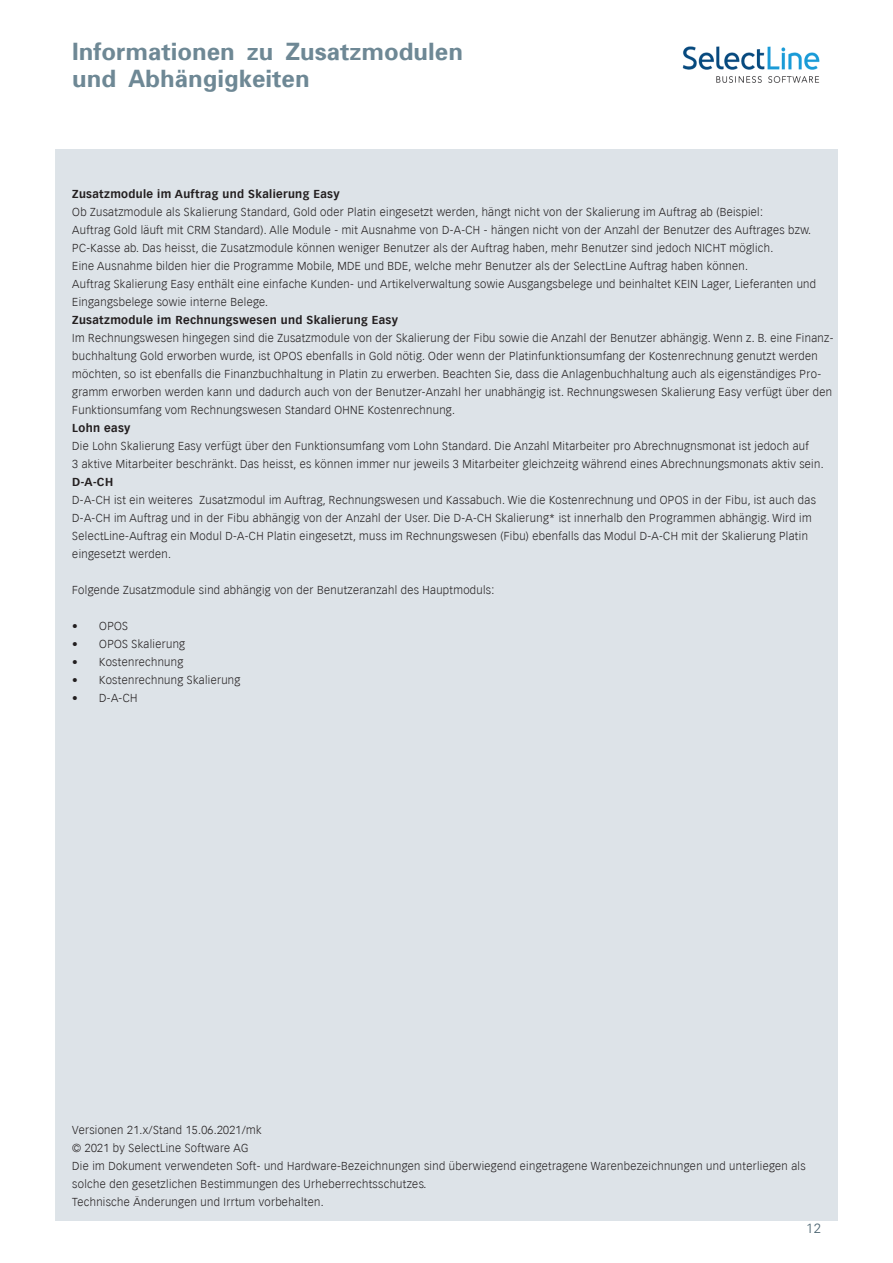
<style>
.page{position:relative;width:893px;height:1263px;background:#fff}
.page>*{position:absolute;margin:0;border:0;box-sizing:border-box;transform-origin:0 0}
.t1{font:700 24px/27px "Univers";color:#6e8895}
.t2{font:300 13.5px "Univers";color:#48616e}
.t3{font:300 11.25px/18px "Vectora LH";letter-spacing:.03em;color:#231f20}
.t4{font:700 11.25px "Vectora LH";letter-spacing:.03em;color:#231f20}
</style>
<div class="page">
<div style="left:55px;top:149px;width:783px;height:1071px;background:#dde3e8"></div>
<img style="left:682px;top:46px;width:138px;height:37px">
<h1 class="t1" style="left:72px;top:37px;width:392px">Informationen zu Zusatzmodulen und Abhängigkeiten</h1>
<p class="t4" style="left:72px;top:187px;width:269px">Zusatzmodule im Auftrag und Skalierung Easy</p>
<p class="t3" style="left:72px;top:203px;width:745px">Ob Zusatzmodule als Skalierung Standard, Gold oder Platin eingesetzt werden, hängt nicht von der Skalierung im Auftrag ab (Beispiel:<br>Auftrag Gold läuft mit CRM Standard). Alle Module - mit Ausnahme von D-A-CH - hängen nicht von der Anzahl der Benutzer des Auftrages bzw.<br>PC-Kasse ab. Das heisst, die Zusatzmodule können weniger Benutzer als der Auftrag haben, mehr Benutzer sind jedoch NICHT möglich.<br>Eine Ausnahme bilden hier die Programme Mobile, MDE und BDE, welche mehr Benutzer als der SelectLine Auftrag haben können.<br>Auftrag Skalierung Easy enthält eine einfache Kunden- und Artikelverwaltung sowie Ausgangsbelege und beinhaltet KEIN Lager, Lieferanten und Eingangsbelege sowie interne Belege.</p>
<p class="t4" style="left:72px;top:313px;width:327px">Zusatzmodule im Rechnungswesen und Skalierung Easy</p>
<p class="t3" style="left:72px;top:329px;width:763px">Im Rechnungswesen hingegen sind die Zusatzmodule von der Skalierung der Fibu sowie die Anzahl der Benutzer abhängig. Wenn z. B. eine Finanz&shy;buchhaltung Gold erworben wurde, ist OPOS ebenfalls in Gold nötig. Oder wenn der Platinfunktionsumfang der Kostenrechnung genutzt werden möchten, so ist ebenfalls die Finanzbuchhaltung in Platin zu erwerben. Beachten Sie, dass die Anlagenbuchhaltung auch als eigenständiges Pro&shy;gramm erworben werden kann und dadurch auch von der Benutzer-Anzahl her unabhängig ist. Rechnungswesen Skalierung Easy verfügt über den Funktionsumfang vom Rechnungswesen Standard OHNE Kostenrechnung.</p>
<p class="t4" style="left:72px;top:421px;width:60px">Lohn easy</p>
<p class="t3" style="left:72px;top:437px;width:753px">Die Lohn Skalierung Easy verfügt über den Funktionsumfang vom Lohn Standard. Die Anzahl Mitarbeiter pro Abrechnugnsmonat ist jedoch auf<br>3 aktive Mitarbeiter beschränkt. Das heisst, es können immer nur jeweils 3 Mitarbeiter gleichzeitg während eines Abrechnungsmonats aktiv sein.</p>
<p class="t4" style="left:72px;top:475px;width:42px">D-A-CH</p>
<p class="t3" style="left:72px;top:491px;width:745px">D-A-CH ist ein weiteres Zusatzmodul im Auftrag, Rechnungswesen und Kassabuch. Wie die Kostenrechnung und OPOS in der Fibu, ist auch das D-A-CH im Auftrag und in der Fibu abhängig von der Anzahl der User. Die D-A-CH Skalierung* ist innerhalb den Programmen abhängig. Wird im SelectLine-Auftrag ein Modul D-A-CH Platin eingesetzt, muss im Rechnungswesen (Fibu) ebenfalls das Modul D-A-CH mit der Skalierung Platin eingesetzt werden.</p>
<p class="t3" style="left:72px;top:581px;width:424px">Folgende Zusatzmodule sind abhängig von der Benutzeranzahl des Hauptmoduls:</p>
<p class="t3" style="left:72px;top:617px;width:57px">• OPOS</p>
<p class="t3" style="left:72px;top:635px;width:114px">• OPOS Skalierung</p>
<p class="t3" style="left:72px;top:653px;width:113px">• Kostenrechnung</p>
<p class="t3" style="left:72px;top:671px;width:170px">• Kostenrechnung Skalierung</p>
<p class="t3" style="left:72px;top:689px;width:67px">• D-A-CH</p>
<p class="t3" style="left:72px;top:1121px;width:735px">Versionen 21.x/Stand 15.06.2021/mk<br>© 2021 by SelectLine Software AG<br>Die im Dokument verwendeten Soft- und Hardware-Bezeichnungen sind überwiegend eingetragene Warenbezeichnungen und unterliegen als solche den gesetzlichen Bestimmungen des Urheberrechtsschutzes.<br>Technische Änderungen und Irrtum vorbehalten.</p>
<p class="t2" style="left:806px;top:1220px;width:17px">12</p>
</div>
